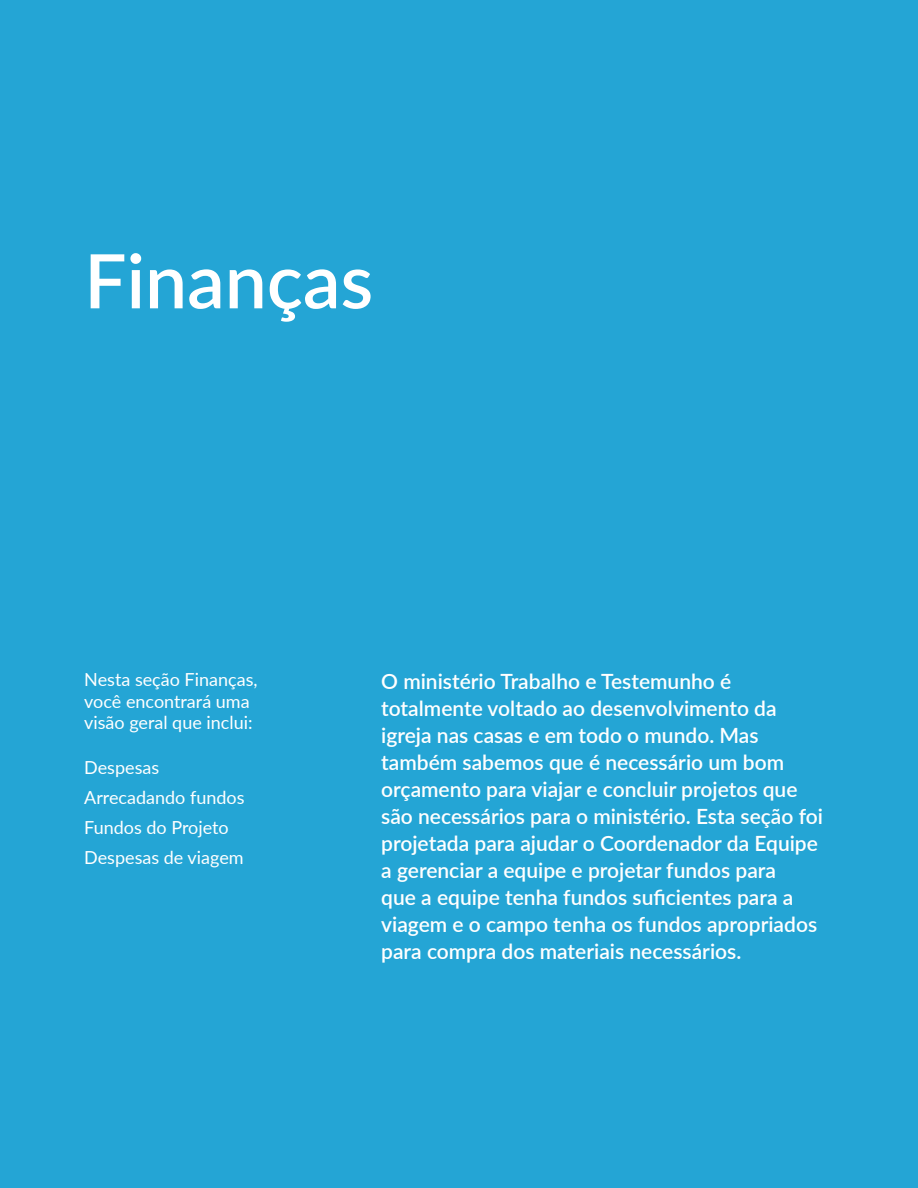
<style>
.page{position:relative;width:918px;height:1188px;background:#24a5d5}
.page>*{position:absolute;margin:0;border:0;box-sizing:border-box;transform-origin:0 0}
.t1{font:600 75px "Lato";color:#fff}
.t2{font:600 21px/27px "Lato";color:#fff}
.t3{font:18px/30px "Lato";color:#fff}
</style>
<div class="page">
<h1 class="t1" style="left:84px;top:227px;width:290px">Finanças</h1>
<p class="t3" style="left:84px;top:668px;width:175px;line-height:21.6px">Nesta seção Finanças, você encontrará uma visão geral que inclui:</p>
<p class="t3" style="left:84px;top:752px;width:162px">Despesas<br>Arrecadando fundos<br>Fundos do Projeto<br>Despesas de viagem</p>
<p class="t2" style="left:381px;top:667px;width:443px">O ministério Trabalho e Testemunho é totalmente voltado ao desenvolvimento da igreja nas casas e em todo o mundo. Mas também sabemos que é necessário um bom orçamento para viajar e concluir projetos que são necessários para o ministério. Esta seção foi projetada para ajudar o Coordenador da Equipe a gerenciar a equipe e projetar fundos para<br>que a equipe tenha fundos suficientes para a viagem e o campo tenha os fundos apropriados para compra dos materiais necessários.</p>
</div>
